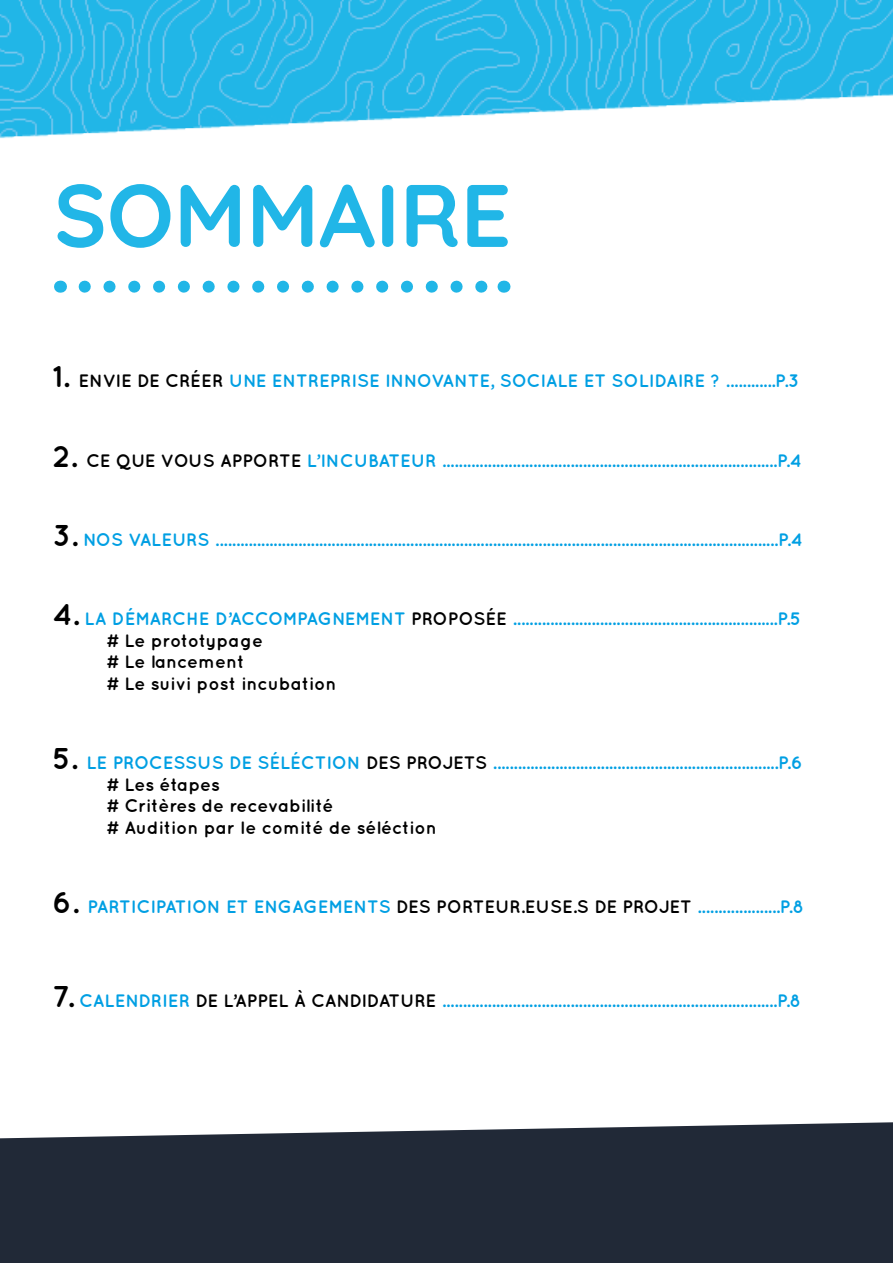
<style>
.page{position:relative;width:893px;height:1263px;background:#fff}
.page>*{position:absolute;margin:0;border:0;box-sizing:border-box;transform-origin:0 0}
.t1{font:700 88.5px "Quicksand";color:#21b6e7}
.t2{font:700 18px "Quicksand";color:#009fe3}
.t3{font:700 18px "Quicksand";color:#000}
.s1{font-size:30px;color:#000}
.s2{color:#000}
</style>
<div class="page">
<img style="left:0;top:0;width:893px;height:139px">
<svg style="left:85px;top:281px;width:403px;height:12px"></svg>
<svg style="left:60px;top:281px;width:1px;height:12px"></svg>
<svg style="left:503px;top:281px;width:1px;height:12px"></svg>
<div style="left:0;top:1122px;width:893px;height:141px;background:#212937"></div>
<p class="t1" style="left:54px;top:147px;width:459px">SOMMAIRE</p>
<p class="t2" style="left:52px;top:370px;width:748px"><span class="s1">1.</span> <span class="s2">ENVIE DE CRÉER</span> UNE ENTREPRISE INNOVANTE, SOCIALE ET SOLIDAIRE ? ............P.3</p>
<p class="t2" style="left:52px;top:450px;width:751px"><span class="s1">2.</span> <span class="s2">CE QUE VOUS APPORTE</span> L’INCUBATEUR .................................................................................P.4</p>
<p class="t2" style="left:52px;top:529px;width:752px"><span class="s1">3.</span> NOS VALEURS ........................................................................................................................................P.4</p>
<p class="t2" style="left:52px;top:608px;width:750px"><span class="s1">4.</span> LA DÉMARCHE D’ACCOMPAGNEMENT <span class="s2">PROPOSÉE</span> ................................................................P.5</p>
<p class="t3" style="left:106px;top:630px;width:158px"># Le prototypage</p>
<p class="t3" style="left:106px;top:651px;width:140px"># Le lancement</p>
<p class="t3" style="left:106px;top:673px;width:232px"># Le suivi post incubation</p>
<p class="t2" style="left:52px;top:752px;width:752px"><span class="s1">5.</span> LE PROCESSUS DE SÉLÉCTION <span class="s2">DES PROJETS</span> .....................................................................P.6</p>
<p class="t3" style="left:106px;top:774px;width:115px"># Les étapes</p>
<p class="t3" style="left:106px;top:795px;width:229px"># Critères de recevabilité</p>
<p class="t3" style="left:106px;top:817px;width:332px"># Audition par le comité de séléction</p>
<p class="t2" style="left:52px;top:896px;width:753px"><span class="s1">6.</span> PARTICIPATION ET ENGAGEMENTS <span class="s2">DES PORTEUR.EUSE.S DE PROJET</span> ....................P.8</p>
<p class="t2" style="left:52px;top:990px;width:750px"><span class="s1">7.</span> CALENDRIER <span class="s2">DE L’APPEL À CANDIDATURE</span> .................................................................................P.8</p>
</div>
